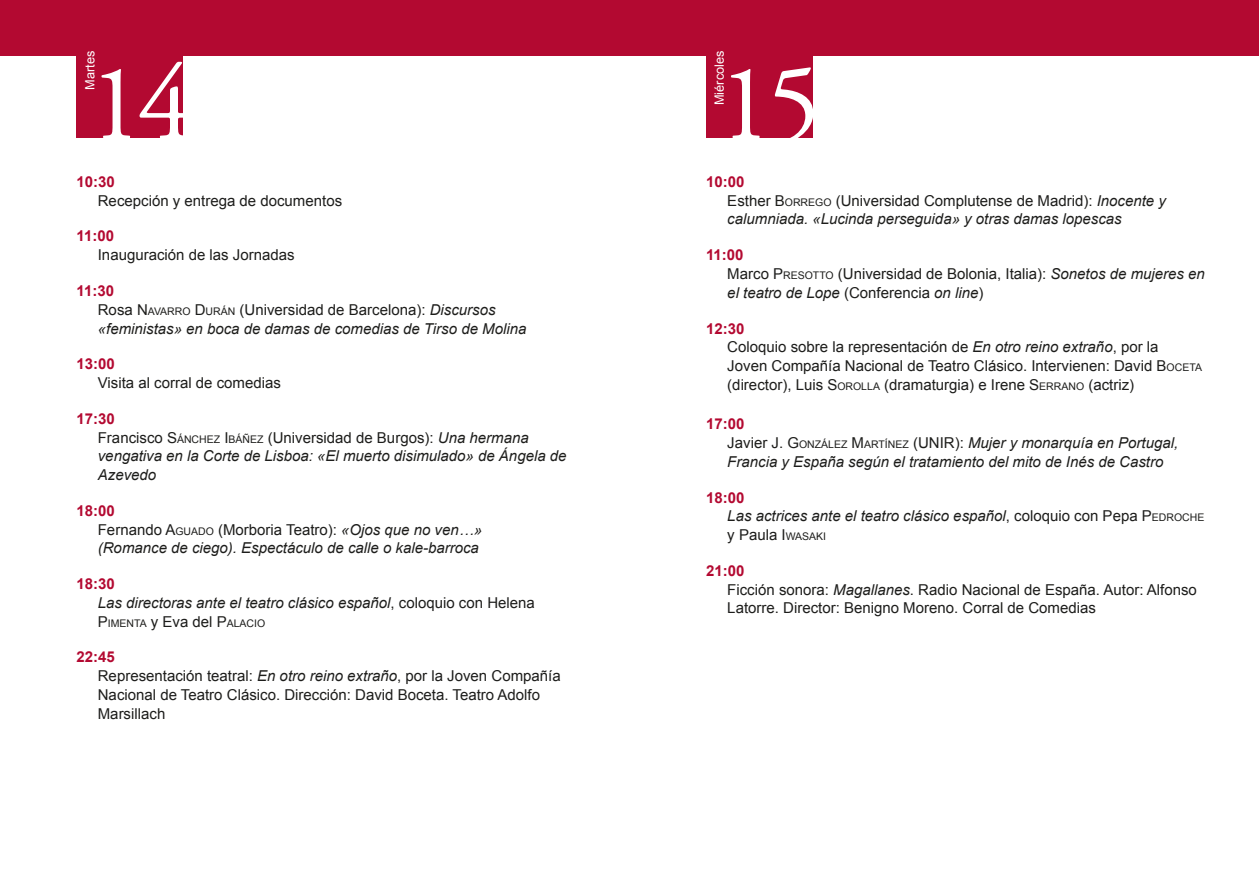
<style>
.page{position:relative;width:1259px;height:893px;background:#fff}
.page>*{position:absolute;margin:0;border:0;box-sizing:border-box;transform-origin:0 0}
.t1{font:108px "Adobe Garamond Pro";color:#fff}
.Acto{font:italic 15px/18.8px "Arial";color:#1d1d1b}
.Acto-2{font:15px/18.8px "Arial";color:#1d1d1b}
.Hora{font:700 15px "Arial";color:#b30931}
.t2{font:12.75px "Arial";color:#fff}
.Acto-3{font:10.5px "Arial";color:#1d1d1b}
.s1{font-style:normal}
.s2{font-style:normal;font-size:10.5px}
.s3{font-size:15px}
.s4{font-style:italic}
.s5{font-style:inherit}
.s6{font-size:10.5px}
</style>
<div class="page">
<div style="left:0;top:0;width:629px;height:55px;background:#b30931"></div>
<div style="left:77px;top:13px;width:106px;height:125px;background:#b30931"></div>
<div style="left:629px;top:0;width:630px;height:55px;background:#b30931"></div>
<div style="left:706px;top:13px;width:106px;height:125px;background:#b30931"></div>
<p class="t2" style="left:81px;top:90px;width:40px;rotate:-90deg">Martes</p>
<p class="t1" style="left:89px;top:39px;width:104px">14</p>
<p class="Hora" style="left:77px;top:172px;width:40px">10:30</p>
<p class="Acto-2" style="left:98px;top:191px;width:246px">Recepción y entrega de documentos</p>
<p class="Hora" style="left:77px;top:226px;width:39px">11:00</p>
<p class="Acto-2" style="left:98px;top:246px;width:198px">Inauguración de las Jornadas</p>
<p class="Hora" style="left:77px;top:281px;width:39px">11:30</p>
<p class="Acto" style="left:98px;top:300px;width:430px"><span class="s1">Rosa</span> <span class="s1">N</span> <span class="s2">AVARRO</span> <span class="s1">D</span><span class="s2">URÁN</span> <span class="s1">(Universidad de Barcelona):</span> Discursos «feministas» en boca de damas de comedias de Tirso de Molina</p>
<p class="Hora" style="left:77px;top:354px;width:40px">13:00</p>
<p class="Acto-2" style="left:98px;top:373px;width:185px">Visita al corral de comedias</p>
<p class="Hora" style="left:77px;top:409px;width:40px">17:30</p>
<p class="Acto" style="left:98px;top:428px;width:470px"><span class="s1">Francisco</span> <span class="s1">S</span><span class="s2">ÁNCHEZ</span> <span class="s1">I</span> <span class="s2">BÁÑEZ</span> <span class="s1">(Universidad de Burgos):</span> Una hermana vengativa en la Corte de Lisboa: «El muerto disimulado» de Ángela de<br>Azevedo</p>
<p class="Hora" style="left:77px;top:501px;width:40px">18:00</p>
<p class="Acto" style="left:98px;top:520px;width:386px"><span class="s1">Fernando</span> <span class="s1">A</span><span class="s2">GUADO</span> <span class="s1">(Morboria Teatro):</span> «Ojos que no ven…» (Romance de ciego). Espectáculo de calle o kale-barroca</p>
<p class="Hora" style="left:77px;top:574px;width:40px">18:30</p>
<p class="Acto" style="left:98px;top:593px;width:438px">Las directoras ante el teatro clásico español<span class="s1">, coloquio con Helena</span></p>
<p class="Acto-3" style="left:98px;top:616px;width:169px"><span class="s3">P</span>IMENTA <span class="s3">y Eva del</span> <span class="s3">P</span>ALACIO</p>
<p class="Hora" style="left:77px;top:647px;width:40px">22:45</p>
<p class="Acto-2" style="left:98px;top:667px;width:464px">Representación teatral: <span class="s4">En otro reino extraño</span>, por la Joven Compañía<br>Nacional de Teatro Clásico. Dirección: David Boceta. Teatro Adolfo<br>Marsillach</p>
<p class="t2" style="left:711px;top:105px;width:56px;rotate:-90deg">Miércoles</p>
<p class="t1" style="left:718px;top:39px;width:104px">15</p>
<p class="Hora" style="left:706px;top:172px;width:40px">10:00</p>
<p class="Acto" style="left:727px;top:191px;width:440px"><span class="s1">Esther</span> <span class="s1">B</span><span class="s2">ORREGO</span> <span class="s1">(Universidad Complutense de Madrid):</span> Inocente y calumniada. «Lucinda perseguida» y otras damas lopescas</p>
<p class="Hora" style="left:706px;top:245px;width:39px">11:00</p>
<p class="Acto-2" style="left:727px;top:264px;width:479px">Marco <span class="s5">P</span><span class="s6">RESOTTO</span> (Universidad de Bolonia, Italia): <span class="s4">Sonetos de mujeres en el teatro de Lope</span> (Conferencia <span class="s4">on line</span>)</p>
<p class="Hora" style="left:706px;top:318px;width:40px">12:30</p>
<p class="Acto-2" style="left:727px;top:338px;width:476px">Coloquio sobre la representación de <span class="s4">En otro reino extraño</span>, por la<br>Joven Compañía Nacional de Teatro Clásico. Intervienen: David <span class="s5">B</span><span class="s6">OCETA </span>(director), Luis <span class="s5">S</span><span class="s6">OROLLA</span> (dramaturgia) e Irene <span class="s5">S</span><span class="s6">ERRANO</span> (actriz)</p>
<p class="Hora" style="left:706px;top:414px;width:40px">17:00</p>
<p class="Acto" style="left:727px;top:434px;width:452px"><span class="s1">Javier J.</span> <span class="s1">G</span> <span class="s2">ONZÁLEZ</span> <span class="s1">M</span><span class="s2">ARTÍNEZ</span> <span class="s1">(UNIR):</span> Mujer y monarquía en Portugal,<br>Francia y España según el tratamiento del mito de Inés de Castro</p>
<p class="Hora" style="left:706px;top:487px;width:40px">18:00</p>
<p class="Acto" style="left:727px;top:507px;width:478px">Las actrices ante el teatro clásico español<span class="s1">, coloquio con Pepa</span> <span class="s1">P</span><span class="s2">EDROCHE </span><span class="s1">y Paula</span> <span class="s1">I</span> <span class="s2">WASAKI</span></p>
<p class="Hora" style="left:706px;top:561px;width:40px">21:00</p>
<p class="Acto-2" style="left:727px;top:580px;width:471px">Ficción sonora: <span class="s4">Magallanes</span>. Radio Nacional de España. Autor: Alfonso<br>Latorre. Director: Benigno Moreno. Corral de Comedias</p>
</div>
